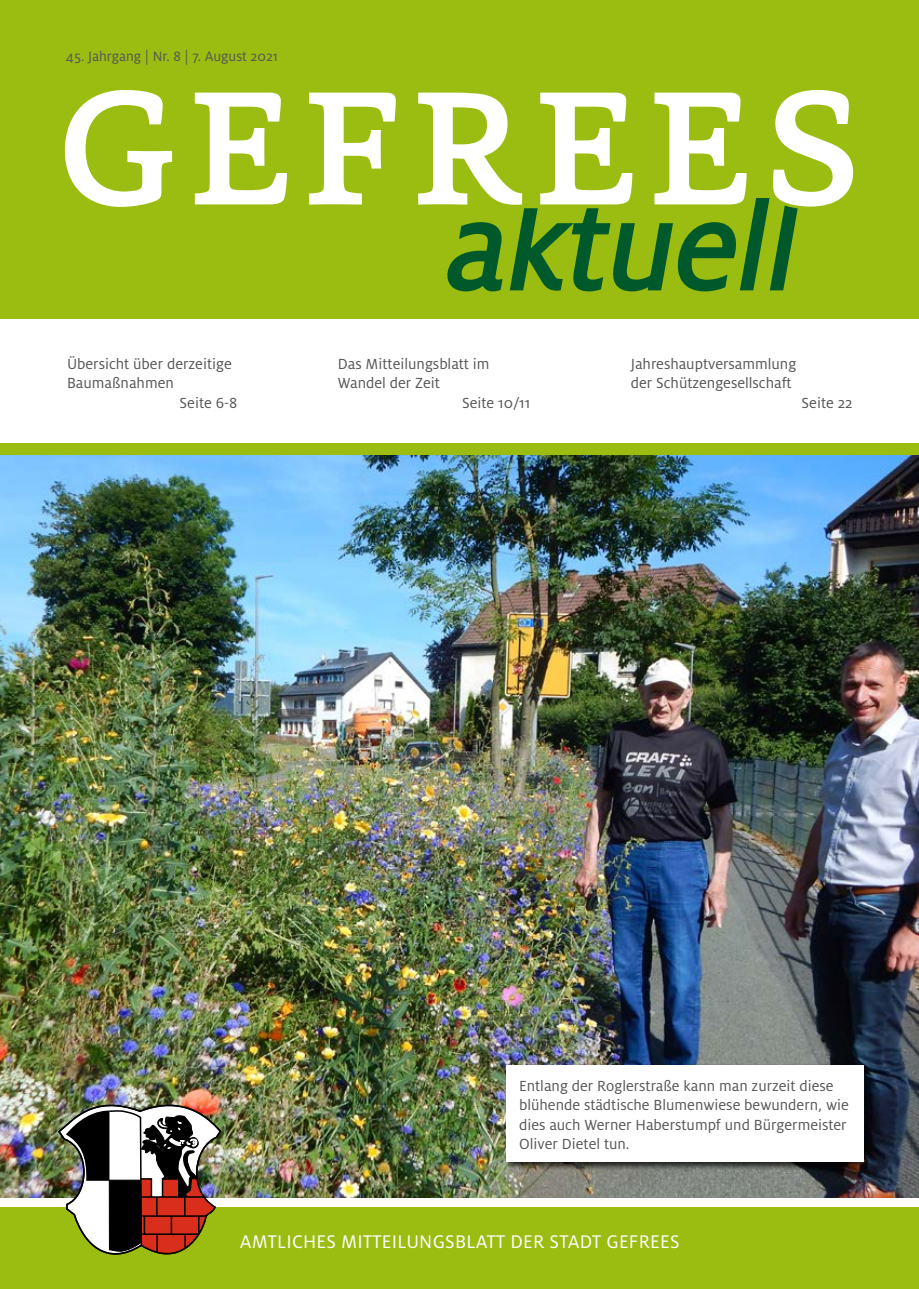
<style>
.page{position:relative;width:919px;height:1289px;background:#fff}
.page>*{position:absolute;margin:0;border:0;box-sizing:border-box;transform-origin:0 0}
.t1{font:20.25px "Milo OT";letter-spacing:.01em;color:#fff}
.t2{font:16.2px/19.5px "Milo OT";color:#565655}
.t3{font:15px "Milo OT";color:#565655}
</style>
<div class="page">
<img style="left:0;top:455px;width:918px;height:743px">
<div style="left:0;top:0;width:918px;height:318px;background:#9bbd11"></div>
<div style="left:0;top:443px;width:918px;height:12px;background:#9bbd11"></div>
<div style="left:0;top:1206px;width:918px;height:82px;background:#9bbd11"></div>
<svg style="left:65px;top:90px;width:107px;height:117px"></svg>
<svg style="left:195px;top:93px;width:92px;height:111px"></svg>
<svg style="left:309px;top:93px;width:87px;height:111px"></svg>
<svg style="left:418px;top:90px;width:435px;height:201px"></svg>
<img style="left:57px;top:1093px;width:165px;height:162px">
<div style="left:504px;top:1062px;width:367px;height:107px;background:#000;opacity:.75"></div>
<div style="left:506px;top:1065px;width:357px;height:97px;background:#fff"></div>
<p class="t3" style="left:66px;top:48px;width:213px">45. Jahrgang | Nr. 8 | 7. August 2021</p>
<p class="t2" style="left:67px;top:354px;width:166px">Übersicht über derzeitige</p>
<p class="t2" style="left:67px;top:373px;width:108px">Baumaßnahmen</p>
<p class="t2" style="left:180px;top:393px;width:59px">Seite 6-8</p>
<p class="t2" style="left:338px;top:354px;width:153px">Das Mitteilungsblatt im</p>
<p class="t2" style="left:338px;top:373px;width:103px">Wandel der Zeit</p>
<p class="t2" style="left:462px;top:393px;width:70px">Seite 10/11</p>
<p class="t2" style="left:630px;top:354px;width:167px">Jahreshauptversammlung der Schützengesellschaft</p>
<p class="t2" style="left:801px;top:393px;width:52px">Seite 22</p>
<p class="t2" style="left:519px;top:1076px;width:331px">Entlang der Roglerstraße kann man zurzeit diese blühende städtische Blumenwiese bewundern, wie dies auch Werner Haberstumpf und Bürgermeister Oliver Dietel tun.</p>
<p class="t1" style="left:240px;top:1230px;width:441px">AMTLICHES MITTEILUNGSBLATT DER STADT GEFREES</p>
</div>
